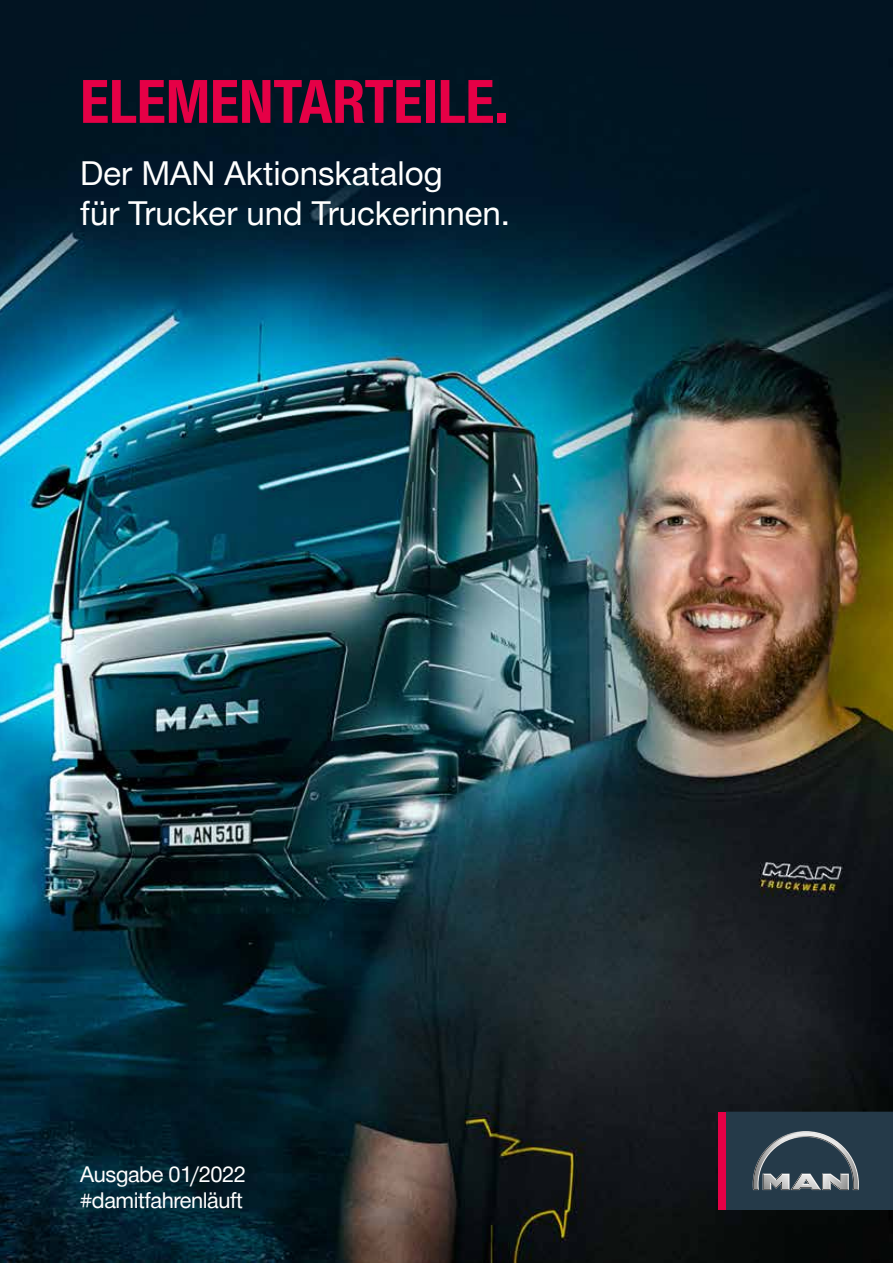
<style>
.page{position:relative;width:893px;height:1263px;background:#fff}
.page>*{position:absolute;margin:0;border:0;box-sizing:border-box;transform-origin:0 0}
.t1{font:700 60px "Man Global Condensed";color:#e50046}
.t2{font:33px/39.6px "Man Global";color:#fff}
.t3{font:21.75px/26.1px "Man Global";letter-spacing:-.02em;color:#fff}
</style>
<div class="page">
<img style="left:0;top:0;width:893px;height:1263px">
<div style="left:719px;top:1112px;width:7px;height:97px;background:#e50046"></div>
<svg style="left:726px;top:1112px;width:167px;height:97px;background:#384a57"></svg>
<h1 class="t1" style="left:80px;top:67px;width:430px">ELEMENTARTEILE.</h1>
<p class="t2" style="left:80px;top:154px;width:431px">Der MAN Aktionskatalog<br>für Trucker und Truckerinnen.</p>
<p class="t3" style="left:80px;top:1162px;width:167px">Ausgabe 01/2022 #damitfahrenläuft</p>
</div>
